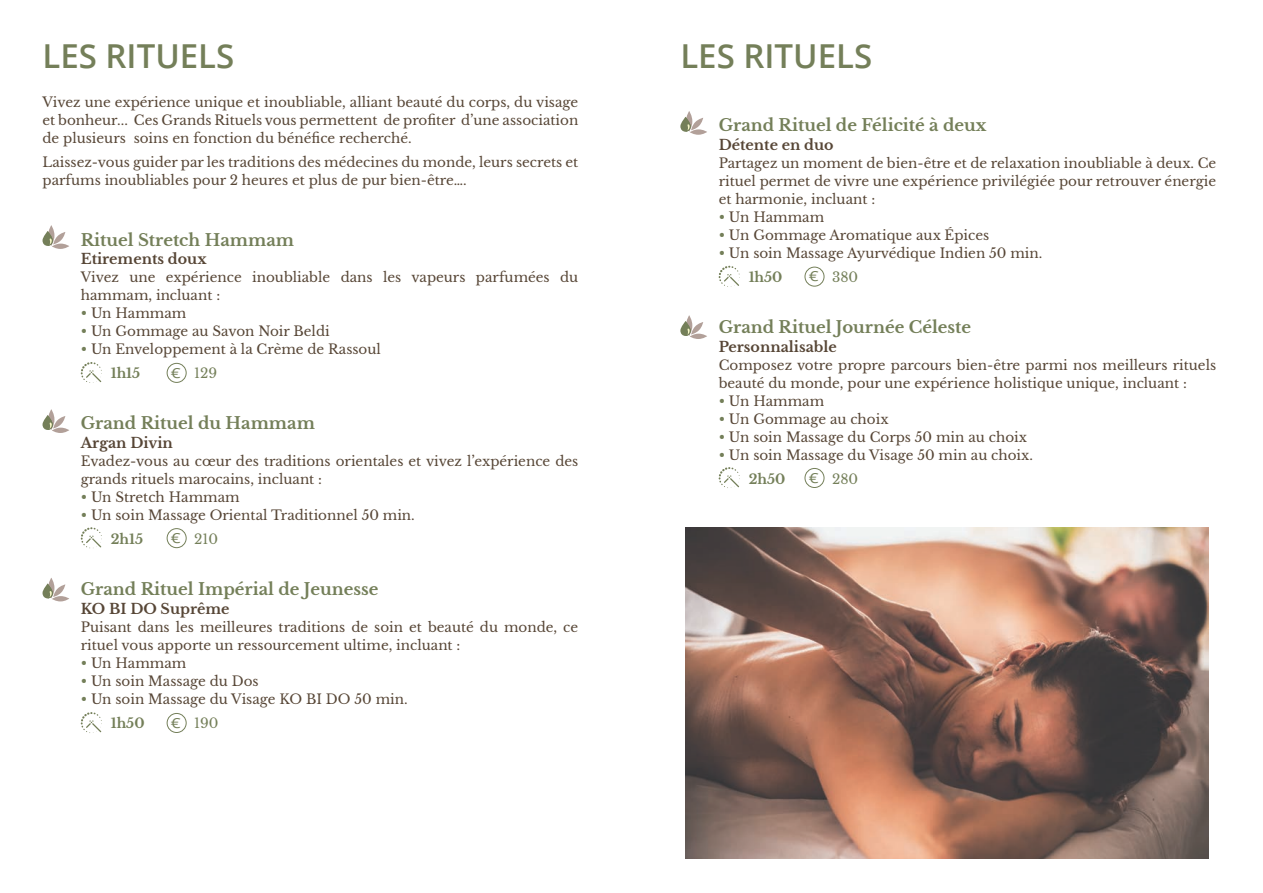
<style>
.page{position:relative;width:1263px;height:893px;background:#fff}
.page>*{position:absolute;margin:0;border:0;box-sizing:border-box;transform-origin:0 0}
.t1{font:600 33px "Open Sans";color:#747f59}
.t2{font:700 16.5px "Libre Baskerville";color:#747f59}
.t3{font:700 14.25px "Libre Baskerville";color:#574636}
.t4{font:13.95px "Open Sans";color:#747f59;scale:1.2 1}
.t5{font:13.5px/18px "Libre Baskerville";color:#574636}
.t6{font:13.5px "Libre Baskerville";color:#747f59}
.s1{color:#747f59}
.s2{font-weight:700;color:#747f59}
</style>
<div class="page">
<svg style="left:686px;top:111px;width:6px;height:21px"></svg>
<svg style="left:690px;top:129px;width:17px;height:6px"></svg>
<svg style="left:680px;top:117px;width:11px;height:15px"></svg>
<svg style="left:685px;top:117px;width:18px;height:15px"></svg>
<svg style="left:686px;top:315px;width:6px;height:21px"></svg>
<svg style="left:690px;top:334px;width:17px;height:5px"></svg>
<svg style="left:680px;top:321px;width:11px;height:15px"></svg>
<svg style="left:685px;top:321px;width:18px;height:15px"></svg>
<svg style="left:48px;top:225px;width:6px;height:21px"></svg>
<svg style="left:52px;top:243px;width:17px;height:6px"></svg>
<svg style="left:43px;top:231px;width:10px;height:15px"></svg>
<svg style="left:48px;top:231px;width:17px;height:15px"></svg>
<svg style="left:48px;top:409px;width:6px;height:21px"></svg>
<svg style="left:52px;top:428px;width:17px;height:5px"></svg>
<svg style="left:43px;top:415px;width:10px;height:15px"></svg>
<svg style="left:48px;top:415px;width:17px;height:15px"></svg>
<svg style="left:48px;top:578px;width:6px;height:20px"></svg>
<div style="left:52px;top:596px;width:17px;height:5px;background:#b2a099;border-radius:50%"></div>
<svg style="left:43px;top:583px;width:10px;height:15px"></svg>
<svg style="left:48px;top:583px;width:17px;height:15px"></svg>
<img style="left:686px;top:527px;width:523px;height:332px">
<svg style="left:719px;top:266px;width:21px;height:21px"></svg>
<div style="left:805px;top:267px;width:19px;height:19px;border:1px solid #747f59;border-radius:50%"></div>
<svg style="left:81px;top:362px;width:21px;height:21px"></svg>
<div style="left:167px;top:363px;width:19px;height:20px;border:1px solid #747f59;border-radius:50%"></div>
<svg style="left:81px;top:527px;width:21px;height:22px"></svg>
<div style="left:167px;top:528px;width:19px;height:20px;border:1px solid #747f59;border-radius:50%"></div>
<svg style="left:81px;top:712px;width:21px;height:21px"></svg>
<div style="left:167px;top:713px;width:19px;height:20px;border:1px solid #747f59;border-radius:50%"></div>
<svg style="left:719px;top:467px;width:21px;height:21px"></svg>
<div style="left:805px;top:468px;width:19px;height:20px;border:1px solid #747f59;border-radius:50%"></div>
<h1 class="t1" style="left:43px;top:33px;width:193px">LES RITUELS</h1>
<p class="t5" style="left:43px;top:93px;width:537px;text-align:justify">Vivez une expérience unique et inoubliable, alliant beauté du corps, du visage et bonheur... Ces Grands Rituels vous permettent de profiter d’une association de plusieurs soins en fonction du bénéfice recherché.</p>
<p class="t5" style="left:43px;top:153px;width:537px">Laissez-vous guider par les traditions des médecines du monde, leurs secrets et parfums inoubliables pour 2 heures et plus de pur bien-être….</p>
<p class="t2" style="left:81px;top:230px;width:215px">Rituel Stretch Hammam</p>
<p class="t3" style="left:81px;top:250px;width:127px">Etirements doux</p>
<p class="t5" style="left:81px;top:268px;width:499px">Vivez une expérience inoubliable dans les vapeurs parfumées du hammam, incluant :</p>
<p class="t5" style="left:81px;top:304px;width:107px"><span class="s1">•</span> Un Hammam</p>
<p class="t5" style="left:81px;top:322px;width:250px"><span class="s1">•</span> Un Gommage au Savon Noir Beldi</p>
<p class="t5" style="left:111px;top:337px;width:272px;line-height:24px;text-indent:-30px"><span class="s1">•</span> Un Enveloppement à la Crème de Rassoul<br><span class="s2">1h15</span></p>
<p class="t4" style="left:171px;top:363px;width:10px">€</p>
<p class="t6" style="left:194px;top:365px;width:25px">129</p>
<p class="t2" style="left:81px;top:413px;width:236px">Grand Rituel du Hammam</p>
<p class="t3" style="left:81px;top:434px;width:94px">Argan Divin</p>
<p class="t5" style="left:81px;top:452px;width:499px">Evadez-vous au cœur des traditions orientales et vivez l’expérience des grands rituels marocains, incluant :</p>
<p class="t5" style="left:81px;top:488px;width:160px"><span class="s1">•</span> Un Stretch Hammam</p>
<p class="t5" style="left:111px;top:503px;width:306px;line-height:24px;text-indent:-30px"><span class="s1">•</span> Un soin Massage Oriental Traditionnel 50 min.<br><span class="s2">2h15</span></p>
<p class="t4" style="left:171px;top:528px;width:10px">€</p>
<p class="t6" style="left:194px;top:531px;width:25px">210</p>
<p class="t2" style="left:81px;top:579px;width:299px">Grand Rituel Impérial de Jeunesse</p>
<p class="t3" style="left:81px;top:600px;width:150px">KO BI DO Suprême</p>
<p class="t5" style="left:81px;top:618px;width:499px">Puisant dans les meilleures traditions de soin et beauté du monde, ce rituel vous apporte un ressourcement ultime, incluant :</p>
<p class="t5" style="left:81px;top:654px;width:107px"><span class="s1">•</span> Un Hammam</p>
<p class="t5" style="left:81px;top:672px;width:179px"><span class="s1">•</span> Un soin Massage du Dos</p>
<p class="t5" style="left:111px;top:687px;width:298px;line-height:24px;text-indent:-30px"><span class="s1">•</span> Un soin Massage du Visage KO BI DO 50 min.<br><span class="s2">1h50</span></p>
<p class="t6" style="left:194px;top:715px;width:26px">190</p>
<p class="t4" style="left:171px;top:713px;width:10px">€</p>
<h1 class="t1" style="left:680px;top:33px;width:193px">LES RITUELS</h1>
<p class="t2" style="left:719px;top:115px;width:269px">Grand Rituel de Félicité à deux</p>
<p class="t3" style="left:719px;top:136px;width:117px">Détente en duo</p>
<p class="t5" style="left:719px;top:154px;width:499px;text-align:justify">Partagez un moment de bien-être et de relaxation inoubliable à deux. Ce rituel permet de vivre une expérience privilégiée pour retrouver énergie et harmonie, incluant :</p>
<p class="t5" style="left:719px;top:208px;width:107px"><span class="s1">•</span> Un Hammam</p>
<p class="t5" style="left:719px;top:226px;width:272px"><span class="s1">•</span> Un Gommage Aromatique aux Épices</p>
<p class="t5" style="left:749px;top:241px;width:295px;line-height:24px;text-indent:-30px"><span class="s1">•</span> Un soin Massage Ayurvédique Indien 50 min.<br><span class="s2">1h50</span></p>
<p class="t4" style="left:809px;top:267px;width:10px">€</p>
<p class="t6" style="left:832px;top:269px;width:28px">380</p>
<p class="t2" style="left:719px;top:317px;width:254px">Grand Rituel Journée Céleste</p>
<p class="t3" style="left:719px;top:338px;width:120px">Personnalisable</p>
<p class="t5" style="left:719px;top:356px;width:499px">Composez votre propre parcours bien-être parmi nos meilleurs rituels beauté du monde, pour une expérience holistique unique, incluant :</p>
<p class="t5" style="left:719px;top:392px;width:107px"><span class="s1">•</span> Un Hammam</p>
<p class="t5" style="left:719px;top:410px;width:171px"><span class="s1">•</span> Un Gommage au choix</p>
<p class="t5" style="left:719px;top:428px;width:310px"><span class="s1">•</span> Un soin Massage du Corps 50 min au choix</p>
<p class="t5" style="left:749px;top:443px;width:286px;line-height:24px;text-indent:-30px"><span class="s1">•</span> Un soin Massage du Visage 50 min au choix.<br><span class="s2">2h50</span></p>
<p class="t4" style="left:809px;top:468px;width:10px">€</p>
<p class="t6" style="left:832px;top:471px;width:28px">280</p>
</div>
